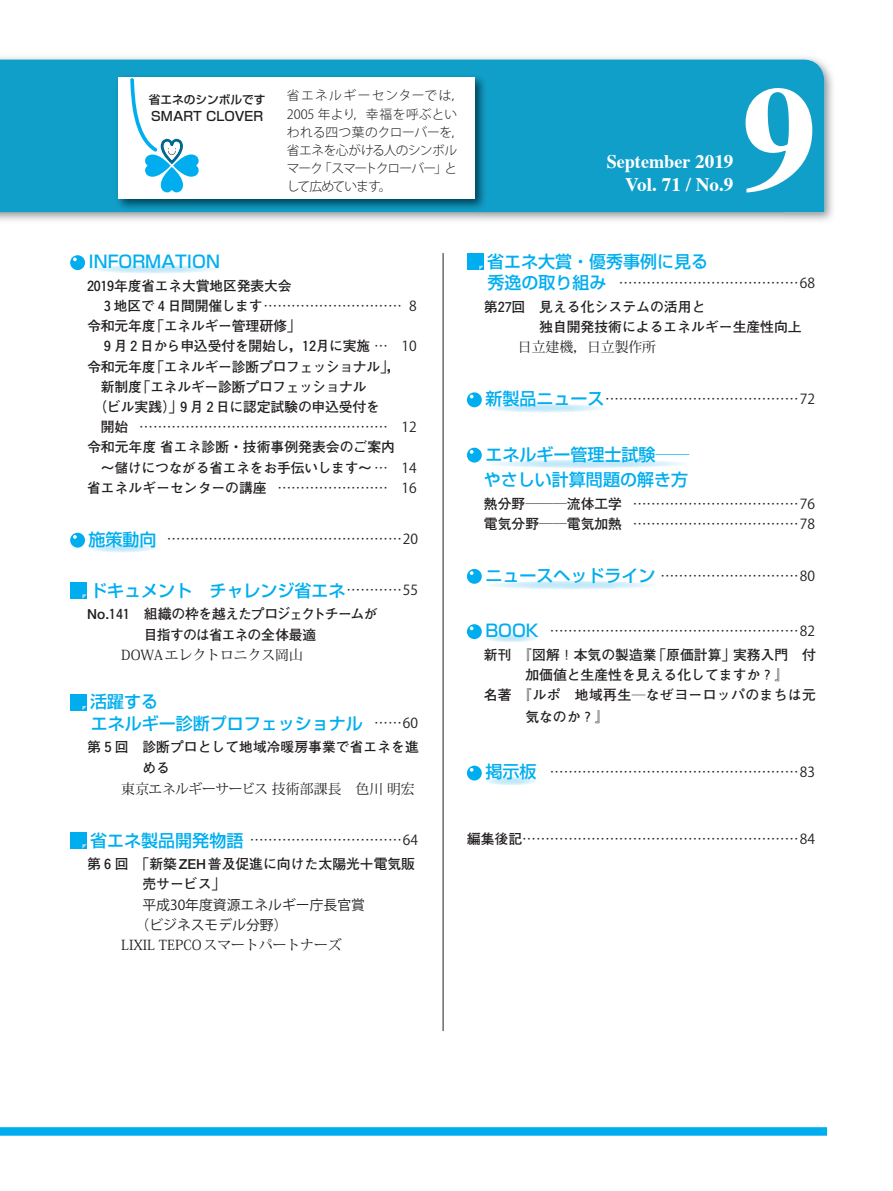
<style>
.page{position:relative;width:893px;height:1191px;background:#fff}
.page>*{position:absolute;margin:0;border:0;box-sizing:border-box;transform-origin:0 0}
.t1{font:700 148.8px "Times";color:#fff}
.t2{font:700 19.2px/23.4px "Times";color:#fff;text-align:right;scale:.95 1}
.t3{font:500 16.95px/25.5px "Shin Go Pro";color:#00aeef;text-align:right}
.t4{font:700 13.8px/20.2px "Futo Go B101";color:#231f20}
.t5{font:13.8px/20.2px "Koz Go Pro";color:#231f20}
.t6{font:13.8px "Koz Min Pro";color:#231f20}
.t7{font:700 13.8px "Futo Go B101";letter-spacing:-.02em;color:#231f20}
.t8{font:700 13.8px/20.2px "Futo Go B101";letter-spacing:-.045em;color:#231f20;text-align:center}
.t9{font:13.8px/20.2px "Koz Go Std";color:#231f20}
.t10{font:700 13.8px "Futo Go B101";letter-spacing:-.025em;color:#231f20}
.t11{font:700 13.8px "Futo Go B101";letter-spacing:.03em;color:#231f20}
.t12{font:300 12.75px/18.1px "Koz Go Pro";letter-spacing:-.025em;color:#231f20}
.t13{font:500 12.75px "Shin Go Pro";color:#231f20}
.t14{font:500 11.7px "Shin Go Pro";color:#231f20}
.s1{font-family:"Futogo Num";font-weight:400}
.s2{font-family:"Koz Go Pro";font-weight:400}
.s3{font-family:"Futo Go B101";font-weight:700}
.s4{font-family:"Shin Go Pro";font-weight:500;font-size:16.95px;color:#00aeef}
.s5{font-family:"Koz Go Pro";font-weight:400;font-size:13.8px;color:#231f20}
</style>
<div class="page">
<img style="left:0;top:57px;width:833px;height:39px">
<img style="left:784px;top:96px;width:49px;height:125px">
<div style="left:0;top:60px;width:824px;height:152px;background:#109fc9"></div>
<hr style="left:443px;top:253px;width:1px;height:778px;background:#231f20">
<div style="left:467px;top:254px;width:16px;height:16px;background:#00aeef"></div>
<svg style="left:467px;top:392px;width:15px;height:15px"></svg>
<div style="left:467px;top:448px;width:15px;height:14px;background:#00aeef;border-radius:50%"></div>
<svg style="left:470px;top:450px;width:3px;height:4px"></svg>
<div style="left:467px;top:569px;width:15px;height:15px;background:#00aeef;border-radius:50%"></div>
<svg style="left:470px;top:571px;width:3px;height:4px"></svg>
<div style="left:467px;top:624px;width:15px;height:15px;background:#00aeef;border-radius:50%"></div>
<svg style="left:470px;top:626px;width:3px;height:4px"></svg>
<svg style="left:467px;top:765px;width:15px;height:15px"></svg>
<img style="left:114px;top:73px;width:373px;height:138px">
<div style="left:118px;top:78px;width:357px;height:121px;background:#fff"></div>
<svg style="left:130px;top:78px;width:69px;height:114px"></svg>
<div style="left:0;top:1127px;width:827px;height:8px;background:#00aeef"></div>
<div style="left:70px;top:255px;width:15px;height:15px;background:#00aeef;border-radius:50%"></div>
<svg style="left:73px;top:257px;width:4px;height:4px"></svg>
<div style="left:70px;top:533px;width:15px;height:14px;background:#00aeef;border-radius:50%"></div>
<svg style="left:73px;top:535px;width:4px;height:4px"></svg>
<div style="left:70px;top:582px;width:17px;height:16px;background:#00aeef"></div>
<svg style="left:82px;top:594px;width:5px;height:4px"></svg>
<div style="left:70px;top:694px;width:17px;height:16px;background:#00aeef"></div>
<svg style="left:82px;top:706px;width:5px;height:4px"></svg>
<div style="left:70px;top:832px;width:17px;height:16px;background:#00aeef"></div>
<svg style="left:82px;top:844px;width:5px;height:4px"></svg>
<p class="t14" style="left:149px;top:90px;width:118px">省エネのシンボルです</p>
<p class="t13" style="left:151px;top:105px;width:113px">SMART CLOVER</p>
<p class="t12" style="left:287px;top:87px;width:179px">省エネルギーセンターでは，<br>2005 年より，幸福を呼ぶといわれる四つ葉のクローバーを，省エネを心がける人のシンボルマーク「スマートクローバー」として広めています。</p>
<h2 class="t2" style="left:607px;top:148px;width:135px">September 2019<br>Vol. 71 / No.9</h2>
<h1 class="t1" style="left:742px;top:-2px;width:76px">9</h1>
<p class="t3" style="left:89px;top:247px;width:133px">INFORMATION</p>
<p class="t4" style="left:87px;top:275px;width:206px"><span class="s1">2019</span>年度省エネ大賞地区発表大会</p>
<p class="t10" style="left:101px;top:298px;width:318px">３地区で４日間開催します <span class="s2">………………………… 8</span></p>
<p class="t4" style="left:87px;top:316px;width:215px">令和元年度「エネルギー管理研修」</p>
<p class="t7" style="left:101px;top:338px;width:318px">９月２日から申込受付を開始し，<span class="s1">12</span>月に実施 <span class="s2">… 10</span></p>
<p class="t4" style="left:87px;top:356px;width:315px">令和元年度「エネルギー診断プロフェッショナル」，</p>
<p class="t4" style="left:101px;top:377px;width:267px">新制度「エネルギー診断プロフェッショナル</p>
<p class="t4" style="left:94px;top:397px;width:288px">（ビル実践）」９月２日に認定試験の申込受付を</p>
<p class="t5" style="left:101px;top:417px;width:317px"><span class="s3">開始</span> ……………………………………………… 12</p>
<p class="t4" style="left:87px;top:437px;width:309px">令和元年度省エネ診断・技術事例発表会のご案内</p>
<p class="t7" style="left:101px;top:459px;width:317px">～儲けにつながる省エネをお手伝いします～ <span class="s2">… 14</span></p>
<p class="t4" style="left:87px;top:478px;width:331px">省エネルギーセンターの講座 <span class="s2">…………………… 16</span></p>
<p class="t5" style="left:89px;top:529px;width:331px"><span class="s4">施策動向</span> ……………………………………………20</p>
<p class="t3" style="left:90px;top:575px;width:329px">ドキュメント　チャレンジ省エネ <span class="s5">…………55</span></p>
<p class="t8" style="left:87px;top:604px;width:292px">No.<span class="s1">141</span> 組織の枠を越えたプロジェクトチームが目指すのは省エネの全体最適</p>
<p class="t6" style="left:121px;top:645px;width:183px">DOWAエレクトロニクス岡山</p>
<p class="t3" style="left:90px;top:689px;width:329px;line-height:21.3px;text-align:left">活躍する<br>エネルギー診断プロフェッショナル <span class="s5">……60</span></p>
<p class="t4" style="left:142px;top:737px;width:278px;text-indent:-55px">第５回 診断プロとして地域冷暖房事業で省エネを進める</p>
<p class="t6" style="left:121px;top:779px;width:295px">東京エネルギーサービス 技術部課長　色川 明宏</p>
<p class="t5" style="left:90px;top:830px;width:329px"><span class="s4">省エネ製品開発物語</span> ……………………………64</p>
<p class="t4" style="left:142px;top:854px;width:274px;text-indent:-55px">第６回「新築ZEH普及促進に向けた太陽光＋電気販売サービス」</p>
<p class="t9" style="left:87px;top:895px;width:279px;text-indent:55px">平成30年度資源エネルギー庁長官賞　　　　（ビジネスモデル分野）</p>
<p class="t6" style="left:121px;top:935px;width:222px">LIXIL TEPCOスマートパートナーズ</p>
<p class="t3" style="left:487px;top:247px;width:223px">省エネ大賞・優秀事例に見る</p>
<p class="t5" style="left:487px;top:273px;width:329px"><span class="s4">秀逸の取り組み</span> …………………………………68</p>
<p class="t4" style="left:539px;top:297px;width:264px;text-indent:-55px">第<span class="s1">27</span>回 見える化システムの活用と<br>独自開発技術によるエネルギー生産性向上</p>
<p class="t6" style="left:518px;top:337px;width:140px">日立建機，日立製作所</p>
<p class="t5" style="left:485px;top:389px;width:331px"><span class="s4">新製品ニュース</span> ……………………………………72</p>
<p class="t3" style="left:467px;top:439px;width:224px">エネルギー管理士試験──　やさしい計算問題の解き方</p>
<p class="t5" style="left:484px;top:494px;width:332px"><span class="s3">熱分野───流体工学</span> ………………………………76<span class="s3">電気分野──電気加熱</span> ………………………………78</p>
<p class="t5" style="left:485px;top:566px;width:331px"><span class="s4">ニュースヘッドライン</span> …………………………80</p>
<p class="t5" style="left:485px;top:621px;width:331px"><span class="s4">BOOK</span> ………………………………………………82</p>
<p class="t4" style="left:484px;top:644px;width:334px">新刊『図解！本気の製造業「原価計算」実務入門 付</p>
<p class="t4" style="left:525px;top:665px;width:264px">加価値と生産性を見える化してますか？』</p>
<p class="t11" style="left:484px;top:687px;width:334px">名著『ルポ 地域再生―なぜヨーロッパのまちは元</p>
<p class="t4" style="left:525px;top:707px;width:84px">気なのか？』</p>
<p class="t5" style="left:485px;top:762px;width:331px"><span class="s4">掲示板</span> ………………………………………………83</p>
<p class="t5" style="left:467px;top:829px;width:350px"><span class="s3">編集後記</span>……………………………………………………84</p>
</div>
